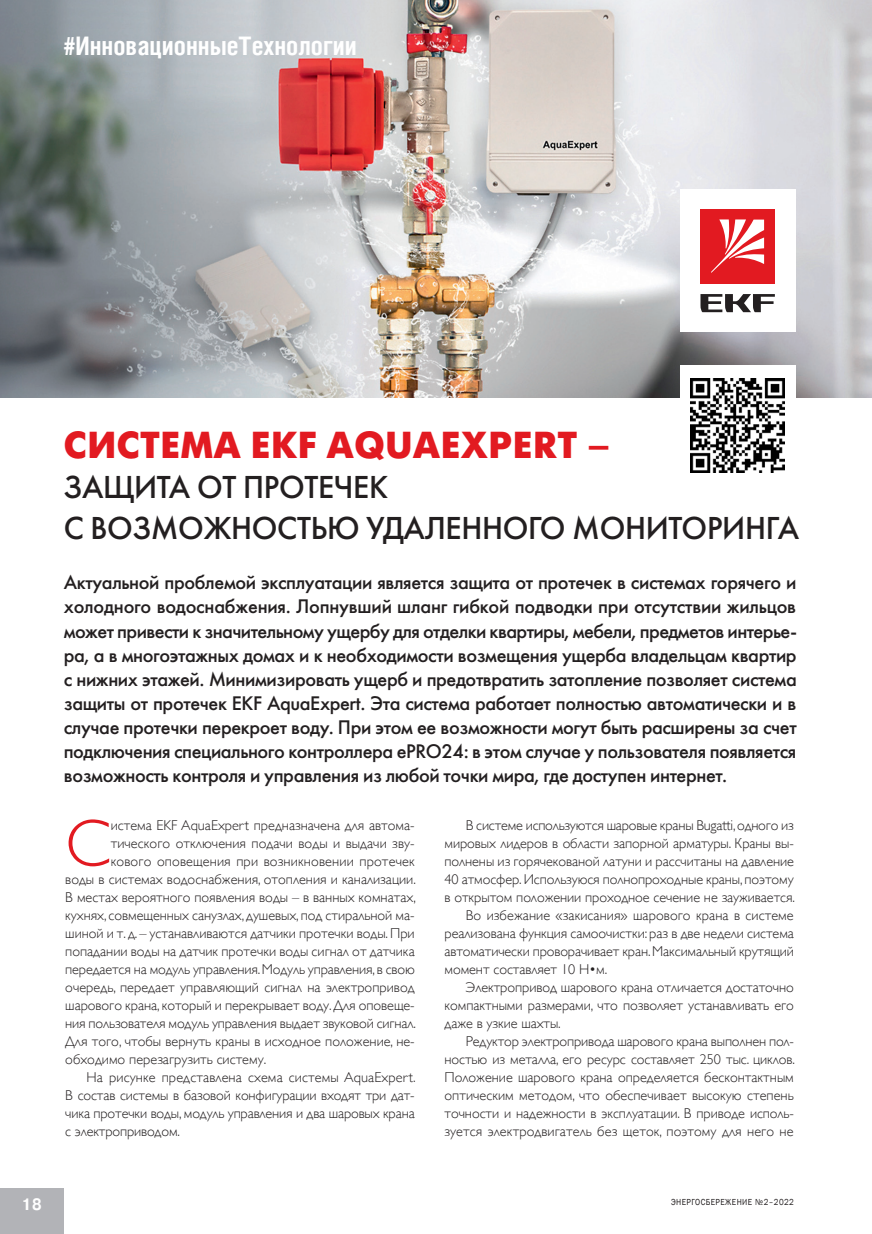
<style>
.page{position:relative;width:872px;height:1234px;background:#fff}
.page>*{position:absolute;margin:0;border:0;box-sizing:border-box;transform-origin:0 0}
._0_Main_text{font:300 67.05px "Gill Sans";color:#e21a21}
._0_Zagolovok{font:700 37.5px "Futuris C";letter-spacing:.02em;color:#e21a21}
._0_Zagolovok-2{font:31.5px/40.5px "Futuris C";letter-spacing:-.01em;color:#231f20}
._0_Zagolovok-3{font:700 25.5px "Helios Cond";color:#fff}
._0_Main_text-2{font:19.5px/24px "Futuris C";letter-spacing:-.02em;color:#231f20;text-align:justify}
.t1{font:700 16.5px "Pragmatica";color:#fff;scale:.89 1}
._0_Main_text-3{font:300 14.25px/18px "Gill Sans";color:#231f20;text-align:justify}
.t2{font:9px "Franklin Gothic";letter-spacing:.05em;color:#231f20;scale:.89 1}
</style>
<div class="page">
<img style="left:0;top:0;width:872px;height:397px">
<div style="left:680px;top:364px;width:115px;height:143px;background:#fff"></div>
<img style="left:690px;top:378px;width:94px;height:94px">
<div style="left:0;top:1188px;width:64px;height:45px;background:#b2b3b7"></div>
<div style="left:680px;top:189px;width:115px;height:143px;background:#fff"></div>
<svg style="left:700px;top:294px;width:75px;height:18px"></svg>
<div style="left:700px;top:209px;width:74px;height:74px;background:#e21a21"></div>
<svg style="left:711px;top:219px;width:53px;height:53px"></svg>
<p class="_0_Zagolovok-3" style="left:64px;top:30px;width:294px">#ИнновационныеТехнологии</p>
<p class="_0_Zagolovok" style="left:64px;top:424px;width:548px">СИСТЕМА EKF AQUAEXPERT –</p>
<p class="_0_Zagolovok-2" style="left:64px;top:467px;width:737px">ЗАЩИТА ОТ ПРОТЕЧЕК<br>С ВОЗМОЖНОСТЬЮ УДАЛЕННОГО МОНИТОРИНГА</p>
<p class="_0_Main_text-2" style="left:64px;top:570px;width:734px">Актуальной проблемой эксплуатации является защита от протечек в системах горячего и холодного водоснабжения. Лопнувший шланг гибкой подводки при отсутствии жильцов может привести к значительному ущербу для отделки квартиры, мебели, предметов интерье&shy;ра, а в многоэтажных домах и к необходимости возмещения ущерба владельцам квартир с нижних этажей. Минимизировать ущерб и предотвратить затопление позволяет система защиты от протечек EKF AquaExpert. Эта система работает полностью автоматически и в случае протечки перекроет воду. При этом ее возможности могут быть расширены за счет подключения специального контроллера ePRO24: в этом случае у пользователя появляется возможность контроля и управления из любой точки мира, где доступен интернет.</p>
<p class="_0_Main_text" style="left:65px;top:790px;width:47px">С</p>
<p class="_0_Main_text-3" style="left:111px;top:815px;width:305px">истема EKF AquaExpert предназначена для автома-</p>
<p class="_0_Main_text-3" style="left:111px;top:833px;width:305px">тического отключения подачи воды и выдачи зву-</p>
<p class="_0_Main_text-3" style="left:111px;top:851px;width:306px">кового оповещения при возникновении протечек</p>
<p class="_0_Main_text-3" style="left:65px;top:869px;width:352px">воды в системах водоснабжения, отопления и канализации.</p>
<p class="_0_Main_text-3" style="left:65px;top:887px;width:352px">В местах вероятного появления воды – в ванных комнатах,</p>
<p class="_0_Main_text-3" style="left:65px;top:905px;width:351px">кухнях, совмещенных санузлах, душевых, под стиральной ма-</p>
<p class="_0_Main_text-3" style="left:65px;top:923px;width:351px">шиной и т. д. – устанавливаются датчики протечки воды. При</p>
<p class="_0_Main_text-3" style="left:65px;top:941px;width:351px">попадании воды на датчик протечки воды сигнал от датчика</p>
<p class="_0_Main_text-3" style="left:65px;top:959px;width:351px">передается на модуль управления. Модуль управления, в свою</p>
<p class="_0_Main_text-3" style="left:65px;top:977px;width:351px">очередь, передает управляющий сигнал на электропривод</p>
<p class="_0_Main_text-3" style="left:65px;top:995px;width:351px">шарового крана, который и перекрывает воду. Для оповеще-</p>
<p class="_0_Main_text-3" style="left:65px;top:1013px;width:352px">ния пользователя модуль управления выдает звуковой сигнал.</p>
<p class="_0_Main_text-3" style="left:65px;top:1031px;width:351px">Для того, чтобы вернуть краны в исходное положение, не-</p>
<p class="_0_Main_text-3" style="left:65px;top:1049px;width:202px">обходимо перезагрузить систему.</p>
<p class="_0_Main_text-3" style="left:65px;top:1067px;width:352px;text-indent:21px">На рисунке представлена схема системы AquaExpert.<br>В состав системы в базовой конфигурации входят три дат&shy;чика протечки воды, модуль управления и два шаровых крана с электроприводом.</p>
<p class="_0_Main_text-3" style="left:444px;top:815px;width:352px;text-indent:21px">В системе используются шаровые краны Bugatti, одного из мировых лидеров в области запорной арматуры. Краны вы&shy;полнены из горячекованой латуни и рассчитаны на давление 40 атмосфер. Используюся полнопроходные краны, поэтому в открытом положении проходное сечение не зауживается.</p>
<p class="_0_Main_text-3" style="left:444px;top:905px;width:351px;text-indent:21px">Во избежание «закисания» шарового крана в системе реализована функция самоочистки: раз в две недели система автоматически проворачивает кран. Максимальный крутящий момент составляет 10 Н•м.</p>
<p class="_0_Main_text-3" style="left:444px;top:977px;width:351px;text-indent:21px">Электропривод шарового крана отличается достаточно компактными размерами, что позволяет устанавливать его даже в узкие шахты.</p>
<p class="_0_Main_text-3" style="left:444px;top:1031px;width:352px;text-indent:21px">Редуктор электропривода шарового крана выполнен пол&shy;ностью из металла, его ресурс составляет 250 тыс. циклов.<br>Положение шарового крана определяется бесконтактным оптическим методом, что обеспечивает высокую степень точности и надежности в эксплуатации. В приводе исполь&shy;зуется электродвигатель без щеток, поэтому для него не</p>
<p class="t1" style="left:22px;top:1193px;width:24px">18</p>
<p class="t2" style="left:671px;top:1196px;width:139px">ЭНЕРГОСБЕРЕЖЕНИЕ №2–2022</p>
</div>
